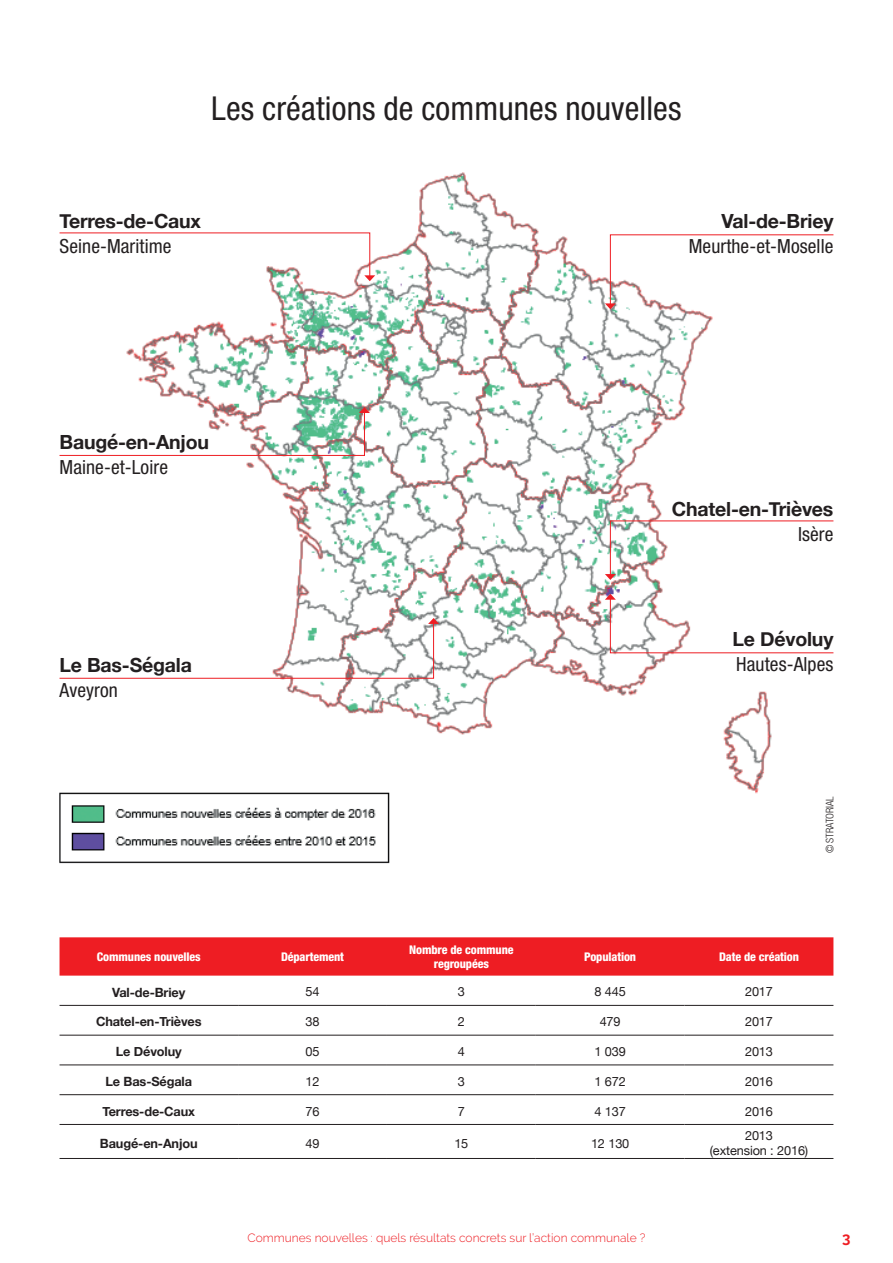
<style>
.page{position:relative;width:893px;height:1263px;background:#fff}
.page>*{position:absolute;margin:0;border:0;box-sizing:border-box;transform-origin:0 0}
.t1{font:condensed 33px "Helvetica Neue LT Std";letter-spacing:.005em;color:#231f20}
.t2{font:700 19.5px "Helvetica Neue";letter-spacing:-.01em;color:#231f20}
.t3{font:condensed 19.5px "Helvetica Neue LT Std";letter-spacing:.005em;color:#231f20}
.t4{font:700 15px "Raleway";color:#ee1d23}
.t5{font:12.75px/14.2px "Helvetica Neue";letter-spacing:-.01em;color:#231f20;text-align:center}
.t6{font:700 12.75px "Helvetica Neue";letter-spacing:-.01em;color:#231f20}
.t7{font:800 condensed 12px/13.5px "Helvetica Neue LT Std";letter-spacing:-.01em;color:#fff;text-align:center}
.t8{font:300 12px "Raleway";color:#ee1d23}
.t9{font:300 condensed 10.5px "Helvetica Neue LT Std";letter-spacing:-.005em;color:#231f20}
</style>
<div class="page">
<div style="left:60px;top:937px;width:773px;height:38px;background:#ee1d23"></div>
<hr style="left:60px;top:1005px;width:178px;height:1px;background:#231f20">
<hr style="left:238px;top:1005px;width:149px;height:1px;background:#231f20">
<hr style="left:387px;top:1005px;width:149px;height:1px;background:#231f20">
<hr style="left:536px;top:1005px;width:149px;height:1px;background:#231f20">
<hr style="left:685px;top:1005px;width:148px;height:1px;background:#231f20">
<hr style="left:60px;top:1035px;width:178px;height:1px;background:#231f20">
<hr style="left:238px;top:1035px;width:149px;height:1px;background:#231f20">
<hr style="left:387px;top:1035px;width:149px;height:1px;background:#231f20">
<hr style="left:536px;top:1035px;width:149px;height:1px;background:#231f20">
<hr style="left:685px;top:1035px;width:148px;height:1px;background:#231f20">
<hr style="left:60px;top:1065px;width:178px;height:1px;background:#231f20">
<hr style="left:238px;top:1065px;width:149px;height:1px;background:#231f20">
<hr style="left:387px;top:1065px;width:149px;height:1px;background:#231f20">
<hr style="left:536px;top:1065px;width:149px;height:1px;background:#231f20">
<hr style="left:685px;top:1065px;width:148px;height:1px;background:#231f20">
<hr style="left:60px;top:1094px;width:178px;height:1px;background:#231f20">
<hr style="left:238px;top:1094px;width:149px;height:1px;background:#231f20">
<hr style="left:387px;top:1094px;width:149px;height:1px;background:#231f20">
<hr style="left:536px;top:1094px;width:149px;height:1px;background:#231f20">
<hr style="left:685px;top:1094px;width:148px;height:1px;background:#231f20">
<hr style="left:60px;top:1124px;width:178px;height:1px;background:#231f20">
<hr style="left:238px;top:1124px;width:149px;height:1px;background:#231f20">
<hr style="left:387px;top:1124px;width:149px;height:1px;background:#231f20">
<hr style="left:536px;top:1124px;width:149px;height:1px;background:#231f20">
<hr style="left:685px;top:1124px;width:148px;height:1px;background:#231f20">
<hr style="left:60px;top:1158px;width:178px;height:1px;background:#231f20">
<hr style="left:238px;top:1158px;width:149px;height:1px;background:#231f20">
<hr style="left:387px;top:1158px;width:149px;height:1px;background:#231f20">
<hr style="left:536px;top:1158px;width:149px;height:1px;background:#231f20">
<hr style="left:685px;top:1158px;width:148px;height:1px;background:#231f20">
<img style="left:126px;top:172px;width:667px;height:622px">
<svg style="left:59px;top:232px;width:316px;height:49px"></svg>
<svg style="left:59px;top:407px;width:311px;height:49px"></svg>
<svg style="left:59px;top:618px;width:380px;height:61px"></svg>
<svg style="left:605px;top:594px;width:229px;height:59px"></svg>
<svg style="left:605px;top:520px;width:229px;height:60px"></svg>
<svg style="left:605px;top:234px;width:229px;height:75px"></svg>
<img style="left:59px;top:786px;width:341px;height:78px">
<h1 class="t1" style="left:211px;top:89px;width:472px">Les créations de communes nouvelles</h1>
<h2 class="t2" style="left:60px;top:206px;width:143px">Terres-de-Caux</h2>
<h2 class="t3" style="left:60px;top:235px;width:114px">Seine-Maritime</h2>
<h2 class="t2" style="left:721px;top:206px;width:113px">Val-de-Briey</h2>
<h2 class="t3" style="left:689px;top:235px;width:146px">Meurthe-et-Moselle</h2>
<h2 class="t2" style="left:60px;top:427px;width:151px">Baugé-en-Anjou</h2>
<h2 class="t3" style="left:60px;top:456px;width:110px">Maine-et-Loire</h2>
<h2 class="t2" style="left:60px;top:649px;width:134px">Le Bas-Ségala</h2>
<h2 class="t3" style="left:60px;top:679px;width:60px">Aveyron</h2>
<h2 class="t2" style="left:672px;top:493px;width:163px">Chatel-en-Trièves</h2>
<h2 class="t3" style="left:798px;top:523px;width:37px">Isère</h2>
<h2 class="t2" style="left:733px;top:624px;width:102px">Le Dévoluy</h2>
<h2 class="t3" style="left:736px;top:653px;width:99px">Hautes-Alpes</h2>
<p class="t9" style="left:824px;top:853px;width:59px;rotate:-90deg">© STRATORIAL</p>
<p class="t7" style="left:97px;top:949px;width:105px">Communes nouvelles</p>
<p class="t7" style="left:281px;top:949px;width:65px">Département</p>
<p class="t7" style="left:409px;top:943px;width:106px">Nombre de commune regroupées</p>
<p class="t7" style="left:584px;top:949px;width:53px">Population</p>
<p class="t7" style="left:719px;top:950px;width:81px">Date de création</p>
<p class="t6" style="left:112px;top:982px;width:75px">Val-de-Briey</p>
<p class="t5" style="left:305px;top:985px;width:16px">54</p>
<p class="t5" style="left:458px;top:985px;width:9px">3</p>
<p class="t5" style="left:594px;top:985px;width:33px">8 445</p>
<p class="t5" style="left:745px;top:985px;width:29px">2017</p>
<p class="t6" style="left:96px;top:1012px;width:107px">Chatel-en-Trièves</p>
<p class="t5" style="left:305px;top:1015px;width:16px">38</p>
<p class="t5" style="left:458px;top:1015px;width:9px">2</p>
<p class="t5" style="left:600px;top:1015px;width:23px">479</p>
<p class="t5" style="left:745px;top:1015px;width:29px">2017</p>
<p class="t6" style="left:116px;top:1042px;width:67px">Le Dévoluy</p>
<p class="t5" style="left:305px;top:1045px;width:16px">05</p>
<p class="t5" style="left:458px;top:1045px;width:9px">4</p>
<p class="t5" style="left:594px;top:1045px;width:33px">1 039</p>
<p class="t5" style="left:745px;top:1045px;width:29px">2013</p>
<p class="t6" style="left:106px;top:1071px;width:88px">Le Bas-Ségala</p>
<p class="t5" style="left:305px;top:1075px;width:16px">12</p>
<p class="t5" style="left:458px;top:1075px;width:9px">3</p>
<p class="t5" style="left:594px;top:1075px;width:33px">1 672</p>
<p class="t5" style="left:745px;top:1075px;width:29px">2016</p>
<p class="t6" style="left:103px;top:1101px;width:94px">Terres-de-Caux</p>
<p class="t5" style="left:305px;top:1105px;width:16px">76</p>
<p class="t5" style="left:458px;top:1105px;width:9px">7</p>
<p class="t5" style="left:594px;top:1105px;width:33px">4 137</p>
<p class="t5" style="left:745px;top:1105px;width:29px">2016</p>
<p class="t6" style="left:100px;top:1133px;width:99px">Baugé-en-Anjou</p>
<p class="t5" style="left:305px;top:1137px;width:16px">49</p>
<p class="t5" style="left:454px;top:1137px;width:16px">15</p>
<p class="t5" style="left:591px;top:1137px;width:40px">12 130</p>
<p class="t5" style="left:710px;top:1129px;width:100px">2013<br>(extension : 2016)</p>
<p class="t8" style="left:247px;top:1231px;width:399px">Communes nouvelles : quels résultats concrets sur l’action communale ?</p>
<p class="t4" style="left:842px;top:1229px;width:10px">3</p>
</div>
